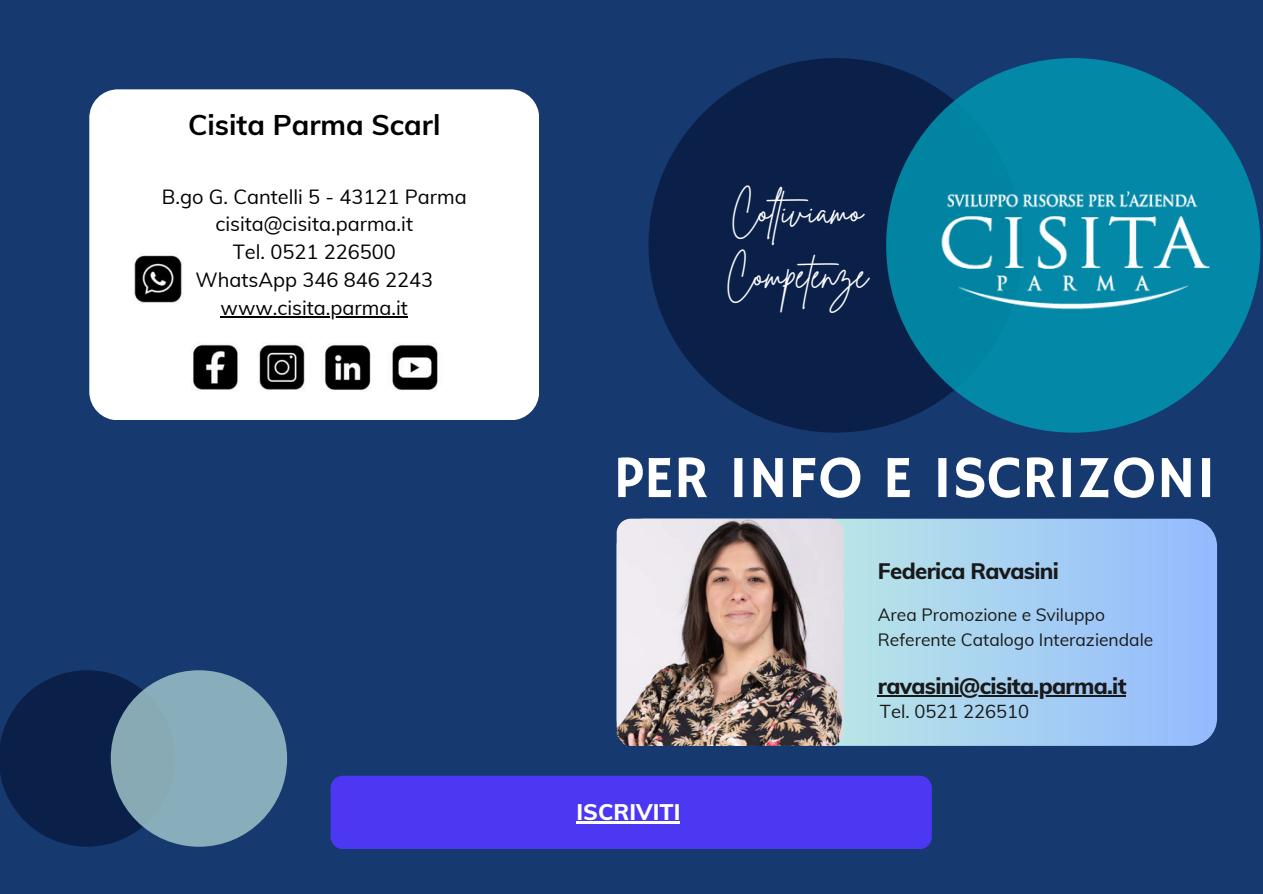
<style>
.page{position:relative;width:1263px;height:894px;background:#fff}
.page>*{position:absolute;margin:0;border:0;box-sizing:border-box;transform-origin:0 0}
.t1{font:60px "Hammersmith One";color:#fff}
.t2{font:37.05px/63.9px "Brittany Signature";color:#fff}
.t3{font:700 28.5px "Muli";color:#000}
.t4{font:800 22.5px "Muli";color:#fff}
.t5{font:800 22.35px "Muli";letter-spacing:-.03em;color:#191919}
.t6{font:20.1px/27.8px "Muli";color:#000;text-align:center}
.t7{font:18.3px "Muli";color:#191919}
.t8{font:17.4px "Muli";color:#191919}
</style>
<div class="page">
<div style="left:0;top:0;width:1263px;height:893px;background:#16396f"></div>
<div style="left:648px;top:58px;width:375px;height:374px;background:#0b2049;border-radius:50%"></div>
<div style="left:886px;top:58px;width:374px;height:374px;background:#0388a7;border-radius:50%"></div>
<svg style="left:0;top:670px;width:175px;height:176px"></svg>
<div style="left:111px;top:670px;width:176px;height:176px;background:#89aebb;border-radius:50%"></div>
<img style="left:941px;top:191px;width:269px;height:119px">
<div style="left:89px;top:89px;width:450px;height:331px;background:#fff;border-radius:29px"></div>
<img style="left:193px;top:344px;width:245px;height:47px">
<img style="left:134px;top:255px;width:48px;height:48px">
<hr style="left:221px;top:316px;width:187px;height:1px;background:#000">
<svg style="left:617px;top:518px;width:600px;height:227px;background:#a5cef1"></svg>
<img style="left:617px;top:518px;width:227px;height:227px;border-radius:14px">
<hr style="left:878px;top:695px;width:248px;height:1px;background:#191919">
<div style="left:331px;top:775px;width:601px;height:73px;background:#4c38f2;border-radius:12px"></div>
<hr style="left:576px;top:821px;width:104px;height:2px;background:#fff">
<p class="t3" style="left:188px;top:106px;width:254px">Cisita Parma Scarl</p>
<p class="t6" style="left:162px;top:182px;width:306px">B.go G. Cantelli 5 - 43121 Parma cisita@cisita.parma.it<br>Tel. 0521 226500<br>WhatsApp 346 846 2243</p>
<p class="t6" style="left:221px;top:293px;width:189px">www.cisita.parma.it</p>
<p class="t2" style="left:726px;top:180px;width:144px">Coltiviamo<br>Competenze</p>
<h6 class="t1" style="left:614px;top:443px;width:604px">PER INFO E ISCRIZONI</h6>
<h1 class="t5" style="left:878px;top:556px;width:183px">Federica Ravasini</h1>
<p class="t8" style="left:878px;top:603px;width:229px">Area Promozione e Sviluppo</p>
<p class="t8" style="left:878px;top:628px;width:277px">Referente Catalogo Interaziendale</p>
<h5 class="t5" style="left:878px;top:671px;width:250px">ravasini@cisita.parma.it</h5>
<p class="t4" style="left:576px;top:796px;width:105px">ISCRIVITI</p>
<p class="t7" style="left:880px;top:699px;width:151px">Tel. 0521 226510</p>
</div>
